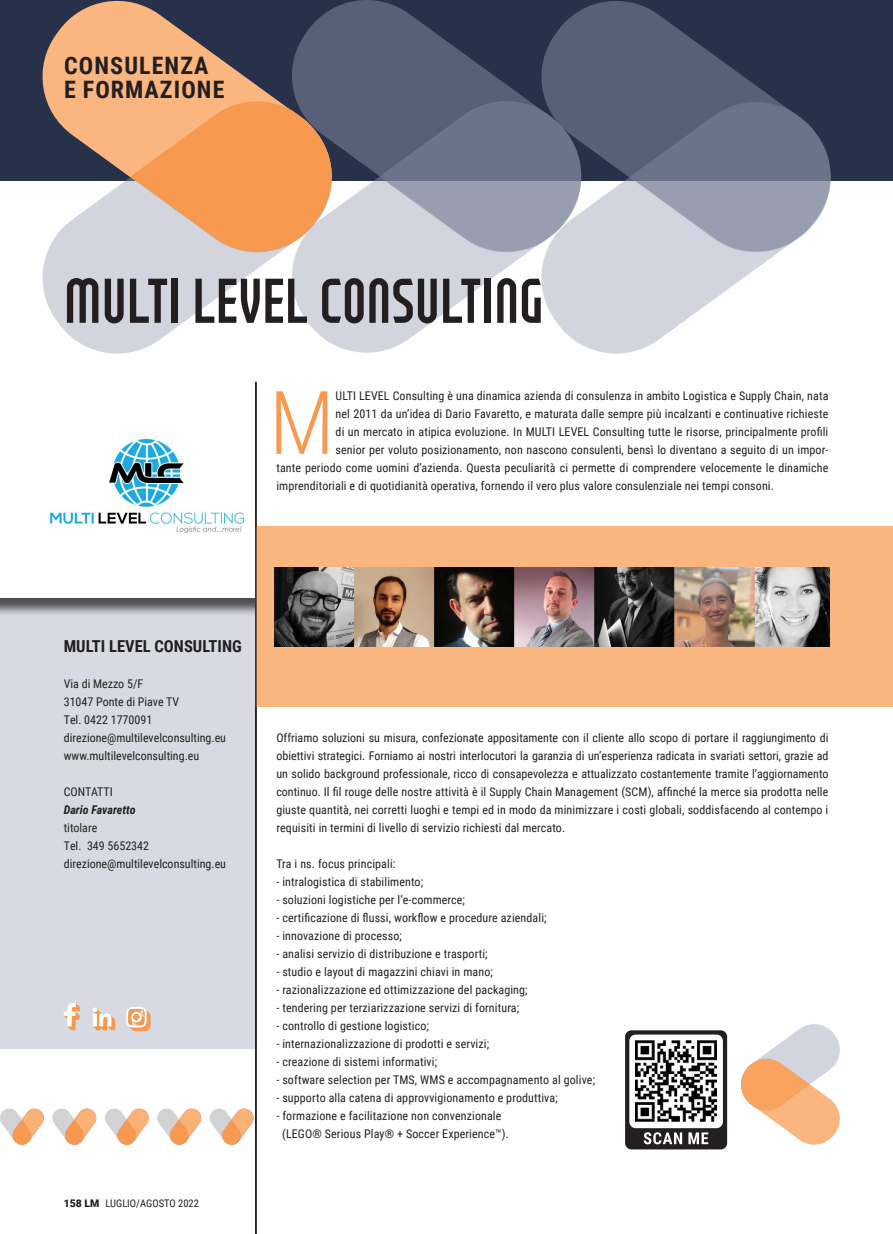
<style>
.page{position:relative;width:893px;height:1234px;background:#fff}
.page>*{position:absolute;margin:0;border:0;box-sizing:border-box;transform-origin:0 0}
.CAPOLETTERA_BODY_22{font:300 87.9px "Roboto Condensed";color:#f79a50}
.NOME_AZIENDA_22{font:63px "Tenby Four";color:#231f20}
.NOME_SEZIONE_ANNUARI{font:700 24px "Roboto Condensed";letter-spacing:.045em;color:#231f20}
.CART_NOME_AZIENDA{font:700 16.5px "Roboto Condensed";color:#231f20}
.BODY_22{font:12px/18px "Roboto Condensed";letter-spacing:.01em;color:#231f20;text-align:justify}
.CAPOLETTERA_BODY_22-2{font:12px "Roboto Condensed";letter-spacing:.01em;color:#231f20}
.CART_DATI_AZIENDA{font:12px "Roboto Condensed";color:#231f20}
.CART_DATI_CONTATTI{font:italic 700 12px "Roboto Condensed";color:#231f20}
.t1{font:10.5px "Roboto Condensed";color:#231f20}
.s1{font-family:"Roboto";font-weight:900}
</style>
<div class="page">
<div style="left:0;top:598px;width:257px;height:450px;background:#d7dae2"></div>
<div style="left:0;top:183px;width:274px;height:433px;background:#231f20;opacity:.75"></div>
<div style="left:0;top:180px;width:255px;height:418px;background:#fff"></div>
<div style="left:255px;top:180px;width:21px;height:454px;background:#fff"></div>
<div style="left:0;top:0;width:893px;height:180px;background:#27324a"></div>
<svg style="left:157px;top:1108px;width:45px;height:37px"></svg>
<svg style="left:52px;top:1108px;width:45px;height:37px"></svg>
<svg style="left:105px;top:1108px;width:44px;height:37px"></svg>
<svg style="left:0;top:1108px;width:44px;height:37px"></svg>
<svg style="left:209px;top:1108px;width:45px;height:37px"></svg>
<svg style="left:42px;top:0;width:224px;height:92px;fill:#fab67e"></svg>
<svg style="left:33px;top:92px;width:242px;height:262px;fill:#d2d5de"></svg>
<svg style="left:130px;top:97px;width:152px;height:159px;background:#f0aa74"></svg>
<svg style="left:591px;top:1px;width:173px;height:91px;fill:#576076"></svg>
<svg style="left:591px;top:92px;width:249px;height:262px"></svg>
<svg style="left:629px;top:97px;width:202px;height:159px;background:#868d9f"></svg>
<svg style="left:292px;top:261px;width:299px;height:92px;fill:#d2d5de"></svg>
<svg style="left:282px;top:0;width:309px;height:261px;fill:#576076"></svg>
<svg style="left:380px;top:98px;width:201px;height:158px;background:#878ea0"></svg>
<img style="left:50px;top:438px;width:195px;height:96px">
<div style="left:255px;top:526px;width:638px;height:180px;background:#fab67e"></div>
<img style="left:275px;top:567px;width:554px;height:79px">
<svg style="left:741px;top:1024px;width:99px;height:121px"></svg>
<hr style="left:255px;top:382px;width:2px;height:851px;background:#231f20">
<svg style="left:64px;top:1003px;width:16px;height:27px"></svg>
<svg style="left:93px;top:1007px;width:22px;height:23px"></svg>
<svg style="left:126px;top:1007px;width:25px;height:24px"></svg>
<svg style="left:625px;top:1030px;width:102px;height:119px"></svg>
<p class="NOME_SEZIONE_ANNUARI" style="left:64px;top:48px;width:146px">CONSULENZA</p>
<p class="NOME_SEZIONE_ANNUARI" style="left:64px;top:72px;width:162px">E FORMAZIONE</p>
<p class="NOME_AZIENDA_22" style="left:64px;top:263px;width:482px">MULTI LEVEL CONSULTING</p>
<p class="CAPOLETTERA_BODY_22" style="left:269px;top:361px;width:67px">M</p>
<p class="CAPOLETTERA_BODY_22-2" style="left:336px;top:387px;width:494px">ULTI LEVEL Consulting è una dinamica azienda di consulenza in ambito Logistica e Supply Chain, nata</p>
<p class="CAPOLETTERA_BODY_22-2" style="left:336px;top:405px;width:494px">nel 2011 da un’idea di Dario Favaretto, e maturata dalle sempre più incalzanti e continuative richieste</p>
<p class="CAPOLETTERA_BODY_22-2" style="left:336px;top:423px;width:494px">di un mercato in atipica evoluzione. In MULTI LEVEL Consulting tutte le risorse, principalmente profili</p>
<p class="CAPOLETTERA_BODY_22-2" style="left:336px;top:441px;width:494px">senior per voluto posizionamento, non nascono consulenti, bensì lo diventano a seguito di un impor-</p>
<p class="CAPOLETTERA_BODY_22-2" style="left:276px;top:459px;width:553px">tante periodo come uomini d’azienda. Questa peculiarità ci permette di comprendere velocemente le dinamiche</p>
<p class="CAPOLETTERA_BODY_22-2" style="left:276px;top:477px;width:499px">imprenditoriali e di quotidianità operativa, fornendo il vero plus valore consulenziale nei tempi consoni.</p>
<p class="CART_NOME_AZIENDA" style="left:64px;top:634px;width:179px">MULTI LEVEL CONSULTING</p>
<p class="CART_DATI_AZIENDA" style="left:64px;top:675px;width:81px">Via di Mezzo 5/F</p>
<p class="CART_DATI_AZIENDA" style="left:64px;top:693px;width:117px">31047 Ponte di Piave TV</p>
<p class="CART_DATI_AZIENDA" style="left:64px;top:711px;width:90px">Tel. 0422 1770091</p>
<p class="CART_DATI_AZIENDA" style="left:64px;top:729px;width:164px">direzione@multilevelconsulting.eu</p>
<p class="CART_DATI_AZIENDA" style="left:64px;top:747px;width:137px">www.multilevelconsulting.eu</p>
<p class="CART_DATI_AZIENDA" style="left:64px;top:783px;width:50px">CONTATTI</p>
<p class="CART_DATI_CONTATTI" style="left:64px;top:801px;width:73px">Dario Favaretto</p>
<p class="CART_DATI_AZIENDA" style="left:64px;top:819px;width:35px">titolare</p>
<p class="CART_DATI_AZIENDA" style="left:64px;top:837px;width:87px">Tel. 349 5652342</p>
<p class="CART_DATI_AZIENDA" style="left:64px;top:855px;width:164px">direzione@multilevelconsulting.eu</p>
<p class="t1" style="left:64px;top:1195px;width:137px"><span class="s1">158 LM</span> LUGLIO/AGOSTO 2022</p>
<p class="BODY_22" style="left:276px;top:728px;width:554px">Offriamo soluzioni su misura, confezionate appositamente con il cliente allo scopo di portare il raggiungimento di obiettivi strategici. Forniamo ai nostri interlocutori la garanzia di un’esperienza radicata in svariati settori, grazie ad un solido background professionale, ricco di consapevolezza e attualizzato costantemente tramite l’aggiornamento continuo. Il fil rouge delle nostre attività è il Supply Chain Management (SCM), affinché la merce sia prodotta nelle giuste quantità, nei corretti luoghi e tempi ed in modo da minimizzare i costi globali, soddisfacendo al contempo i requisiti in termini di livello di servizio richiesti dal mercato.</p>
<p class="BODY_22" style="left:276px;top:854px;width:121px">Tra i ns. focus principali:</p>
<p class="BODY_22" style="left:276px;top:872px;width:148px">- intralogistica di stabilimento;</p>
<p class="BODY_22" style="left:276px;top:890px;width:190px">- soluzioni logistiche per l’e-commerce;</p>
<p class="BODY_22" style="left:276px;top:908px;width:272px">- certificazione di flussi, workflow e procedure aziendali;</p>
<p class="BODY_22" style="left:276px;top:926px;width:127px">- innovazione di processo;</p>
<p class="BODY_22" style="left:276px;top:944px;width:213px">- analisi servizio di distribuzione e trasporti;</p>
<p class="BODY_22" style="left:276px;top:962px;width:218px">- studio e layout di magazzini chiavi in mano;</p>
<p class="BODY_22" style="left:276px;top:980px;width:253px">- razionalizzazione ed ottimizzazione del packaging;</p>
<p class="BODY_22" style="left:276px;top:998px;width:244px">- tendering per terziarizzazione servizi di fornitura;</p>
<p class="BODY_22" style="left:276px;top:1016px;width:154px">- controllo di gestione logistico;</p>
<p class="BODY_22" style="left:276px;top:1034px;width:214px">- internazionalizzazione di prodotti e servizi;</p>
<p class="BODY_22" style="left:276px;top:1052px;width:162px">- creazione di sistemi informativi;</p>
<p class="BODY_22" style="left:276px;top:1070px;width:320px">- software selection per TMS, WMS e accompagnamento al golive;</p>
<p class="BODY_22" style="left:276px;top:1088px;width:283px">- supporto alla catena di approvvigionamento e produttiva;</p>
<p class="BODY_22" style="left:276px;top:1106px;width:227px">- formazione e facilitazione non convenzionale</p>
<p class="BODY_22" style="left:282px;top:1124px;width:228px">(LEGO® Serious Play® + Soccer Experience™).</p>
</div>
